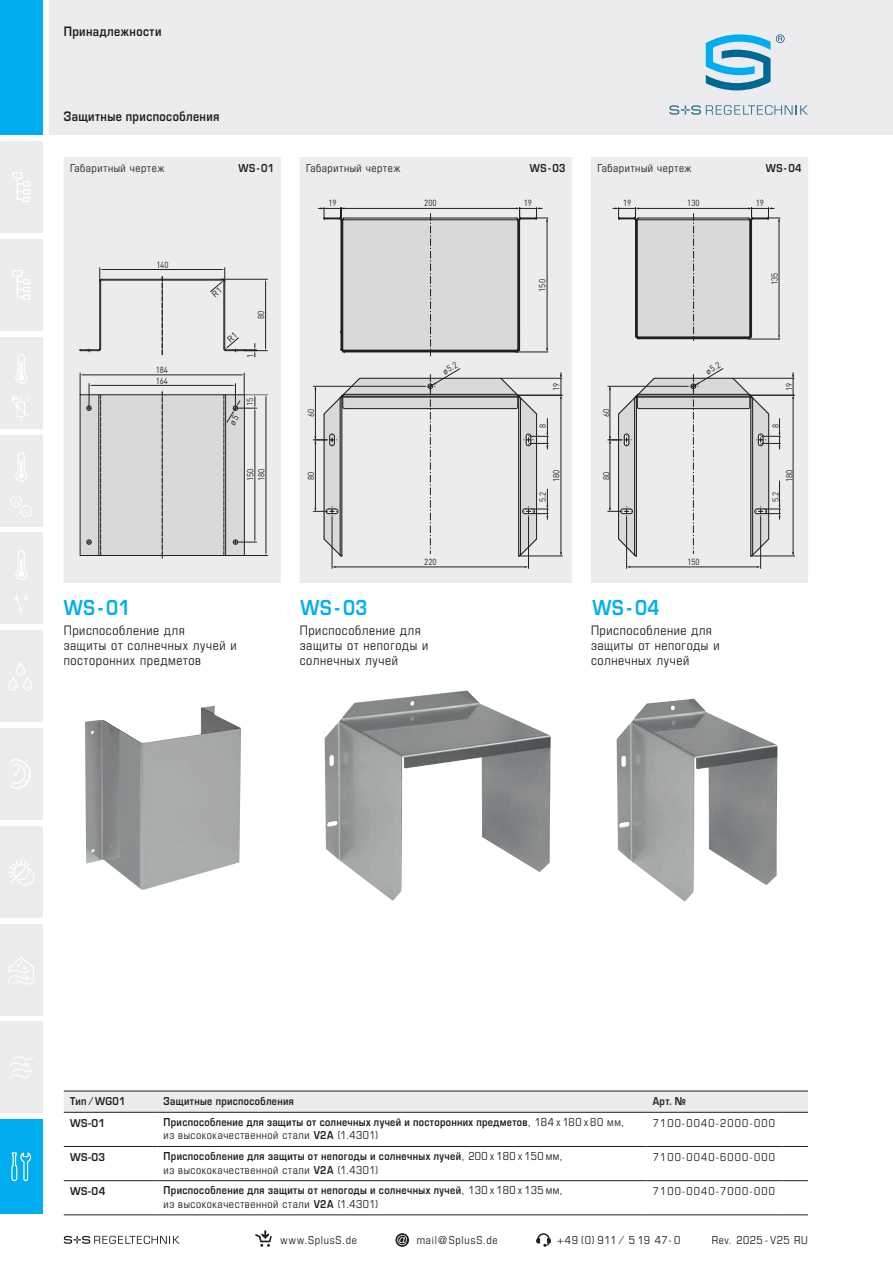
<style>
.page{position:relative;width:893px;height:1263px;background:#fff}
.page>*{position:absolute;margin:0;border:0;box-sizing:border-box;transform-origin:0 0}
.t1{font:700 22.5px "Eurostile OT";letter-spacing:.035em;color:#00aeef;scale:.85 1}
.t2{font:14.25px/15px "Eurostile OT Cond";letter-spacing:.04em;color:#231f20}
.t3{font:700 14.25px "Eurostile OT";letter-spacing:.035em;color:#231f20;scale:.85 1}
.t4{font:700 12px "Eurostile OT";letter-spacing:.035em;color:#231f20;scale:.85 1}
.t5{font:12px "Eurostile OT Cond";letter-spacing:.05em;color:#231f20}
.t6{font:11.85px "Eurostile OT Cond";letter-spacing:.1em;color:#231f20}
.t7{font:700 11.85px "Eurostile OT";letter-spacing:.04em;color:#231f20;scale:.85 1}
.t8{font:700 11.85px "Eurostile OT";letter-spacing:.04em;color:#231f20;scale:.9 1}
.t9{font:8.85px/10.5px "DIN Pro";color:#231f20;scale:.9 1}
.t10{font:8.85px "DIN Pro";color:#231f20}
.s1{font-family:"Eurostile OT Cond";font-weight:400}
.s2{font-family:"Eurostile OT";font-weight:700;font-size:11.85px}
.s3{font-size:11.85px}
</style>
<div class="page">
<div style="left:49px;top:0;width:844px;height:135px;background:#ececee"></div>
<svg style="left:706px;top:34px;width:64px;height:56px"></svg>
<svg style="left:776px;top:34px;width:9px;height:9px"></svg>
<svg style="left:669px;top:105px;width:139px;height:10px"></svg>
<div style="left:0;top:0;width:43px;height:135px;background:#00aeef"></div>
<div style="left:0;top:630px;width:43px;height:92px;background:#ececee"></div>
<div style="left:0;top:826px;width:43px;height:91px;background:#ececee"></div>
<div style="left:0;top:1119px;width:43px;height:95px;background:#00aeef"></div>
<div style="left:0;top:435px;width:43px;height:91px;background:#ececee"></div>
<div style="left:0;top:337px;width:43px;height:91px;background:#ececee"></div>
<div style="left:0;top:728px;width:43px;height:92px;background:#ececee"></div>
<div style="left:0;top:533px;width:43px;height:91px;background:#ececee"></div>
<div style="left:0;top:239px;width:43px;height:92px;background:#ececee"></div>
<div style="left:0;top:141px;width:43px;height:92px;background:#ececee"></div>
<svg style="left:10px;top:496px;width:22px;height:21px"></svg>
<svg style="left:12px;top:396px;width:18px;height:26px"></svg>
<svg style="left:15px;top:594px;width:13px;height:21px"></svg>
<svg style="left:12px;top:172px;width:18px;height:30px"></svg>
<svg style="left:12px;top:270px;width:18px;height:30px"></svg>
<svg style="left:15px;top:354px;width:12px;height:29px"></svg>
<svg style="left:15px;top:452px;width:12px;height:30px"></svg>
<svg style="left:15px;top:550px;width:12px;height:30px"></svg>
<svg style="left:9px;top:662px;width:23px;height:28px"></svg>
<svg style="left:11px;top:759px;width:20px;height:30px"></svg>
<svg style="left:8px;top:859px;width:26px;height:26px"></svg>
<svg style="left:11px;top:1152px;width:20px;height:29px"></svg>
<svg style="left:64px;top:1236px;width:116px;height:8px"></svg>
<svg style="left:536px;top:1233px;width:15px;height:14px"></svg>
<svg style="left:255px;top:1230px;width:17px;height:17px"></svg>
<svg style="left:395px;top:1233px;width:14px;height:14px"></svg>
<svg style="left:397px;top:1235px;width:10px;height:10px"></svg>
<div style="left:0;top:924px;width:43px;height:91px;background:#ececee"></div>
<div style="left:0;top:1022px;width:43px;height:91px;background:#ececee"></div>
<svg style="left:8px;top:957px;width:26px;height:28px"></svg>
<svg style="left:10px;top:1057px;width:23px;height:21px"></svg>
<div style="left:300px;top:157px;width:272px;height:426px;background:#ececee"></div>
<div style="left:64px;top:157px;width:217px;height:426px;background:#ececee"></div>
<hr style="left:561px;top:397px;width:1px;height:157px;background:#231f20">
<hr style="left:520px;top:556px;width:42px;height:1px;background:#231f20">
<hr style="left:335px;top:567px;width:190px;height:1px;background:#231f20">
<hr style="left:528px;top:517px;width:1px;height:51px;background:#231f20">
<hr style="left:332px;top:517px;width:1px;height:51px;background:#231f20">
<hr style="left:501px;top:378px;width:61px;height:1px;background:#231f20">
<hr style="left:519px;top:395px;width:43px;height:1px;background:#231f20">
<svg style="left:318px;top:207px;width:230px;height:149px"></svg>
<svg style="left:560px;top:373px;width:2px;height:26px"></svg>
<svg style="left:313px;top:368px;width:235px;height:189px"></svg>
<div style="left:591px;top:157px;width:217px;height:426px;background:#ececee"></div>
<hr style="left:793px;top:397px;width:1px;height:157px;background:#231f20">
<hr style="left:752px;top:556px;width:43px;height:1px;background:#231f20">
<hr style="left:629px;top:567px;width:128px;height:1px;background:#231f20">
<hr style="left:760px;top:517px;width:1px;height:51px;background:#231f20">
<hr style="left:626px;top:517px;width:1px;height:51px;background:#231f20">
<hr style="left:733px;top:378px;width:61px;height:1px;background:#231f20">
<hr style="left:751px;top:395px;width:44px;height:1px;background:#231f20">
<svg style="left:613px;top:207px;width:167px;height:134px"></svg>
<svg style="left:792px;top:373px;width:2px;height:26px"></svg>
<svg style="left:608px;top:368px;width:172px;height:189px"></svg>
<img style="left:617px;top:699px;width:160px;height:202px">
<img style="left:85px;top:706px;width:156px;height:184px">
<img style="left:325px;top:690px;width:226px;height:210px">
<hr style="left:157px;top:1146px;width:489px;height:1px;background:#231f20">
<hr style="left:157px;top:1180px;width:489px;height:1px;background:#231f20">
<hr style="left:157px;top:1214px;width:489px;height:1px;background:#231f20">
<svg style="left:64px;top:1091px;width:744px;height:22px"></svg>
<hr style="left:64px;top:1146px;width:93px;height:1px;background:#231f20">
<hr style="left:646px;top:1146px;width:136px;height:1px;background:#231f20">
<svg style="left:782px;top:1146px;width:26px;height:1px"></svg>
<hr style="left:64px;top:1180px;width:93px;height:1px;background:#231f20">
<hr style="left:646px;top:1180px;width:136px;height:1px;background:#231f20">
<svg style="left:782px;top:1180px;width:26px;height:1px"></svg>
<hr style="left:64px;top:1214px;width:93px;height:1px;background:#231f20">
<hr style="left:646px;top:1214px;width:136px;height:1px;background:#231f20">
<svg style="left:782px;top:1214px;width:26px;height:1px"></svg>
<svg style="left:80px;top:373px;width:188px;height:185px"></svg>
<svg style="left:80px;top:268px;width:187px;height:89px"></svg>
<p class="t3" style="left:64px;top:24px;width:116px">Принадлежности</p>
<p class="t3" style="left:64px;top:109px;width:184px">Защитные приспособления</p>
<p class="t5" style="left:70px;top:161px;width:95px">Габаритный чертеж</p>
<p class="t4" style="left:239px;top:161px;width:43px">WS-01</p>
<p class="t5" style="left:306px;top:161px;width:95px">Габаритный чертеж</p>
<p class="t4" style="left:530px;top:161px;width:44px">WS-03</p>
<p class="t5" style="left:597px;top:161px;width:95px">Габаритный чертеж</p>
<p class="t4" style="left:766px;top:161px;width:44px">WS-04</p>
<p class="t9" style="left:156px;top:259px;width:15px">140</p>
<p class="t9" style="left:156px;top:364px;width:15px">184<br>164</p>
<p class="t9" style="left:255px;top:319px;width:11px;rotate:-90deg">80</p>
<p class="t9" style="left:245px;top:358px;width:6px;rotate:-90deg">1</p>
<p class="t9" style="left:244px;top:405px;width:10px;rotate:-90deg">15</p>
<p class="t9" style="left:245px;top:481px;width:15px;rotate:-90deg">150</p>
<p class="t9" style="left:256px;top:481px;width:15px;rotate:-90deg">180</p>
<p class="t9" style="left:328px;top:198px;width:11px">19</p>
<p class="t9" style="left:305px;top:417px;width:11px;rotate:-90deg">60</p>
<p class="t9" style="left:424px;top:198px;width:15px">200</p>
<p class="t10" style="left:440px;top:367px;width:17px;rotate:-30deg">ø5.2</p>
<p class="t9" style="left:524px;top:198px;width:11px">19</p>
<p class="t9" style="left:537px;top:292px;width:15px;rotate:-90deg">150</p>
<p class="t9" style="left:551px;top:391px;width:11px;rotate:-90deg">19</p>
<p class="t9" style="left:537px;top:428px;width:6px;rotate:-90deg">8</p>
<p class="t9" style="left:305px;top:480px;width:11px;rotate:-90deg">80</p>
<p class="t9" style="left:551px;top:482px;width:15px;rotate:-90deg">180</p>
<p class="t9" style="left:424px;top:556px;width:15px">220</p>
<p class="t9" style="left:537px;top:502px;width:13px;rotate:-90deg">5.2</p>
<p class="t9" style="left:687px;top:198px;width:15px">130</p>
<p class="t9" style="left:623px;top:198px;width:11px">19</p>
<p class="t9" style="left:756px;top:198px;width:11px">19</p>
<p class="t9" style="left:601px;top:417px;width:11px;rotate:-90deg">60</p>
<p class="t10" style="left:703px;top:367px;width:17px;rotate:-30deg">ø5.2</p>
<p class="t9" style="left:769px;top:285px;width:15px;rotate:-90deg">135</p>
<p class="t9" style="left:784px;top:391px;width:11px;rotate:-90deg">19</p>
<p class="t9" style="left:770px;top:428px;width:6px;rotate:-90deg">8</p>
<p class="t9" style="left:601px;top:480px;width:11px;rotate:-90deg">80</p>
<p class="t9" style="left:784px;top:482px;width:15px;rotate:-90deg">180</p>
<p class="t9" style="left:687px;top:556px;width:15px">150</p>
<p class="t9" style="left:770px;top:502px;width:13px;rotate:-90deg">5.2</p>
<h1 class="t1" style="left:64px;top:595px;width:80px">WS-01</h1>
<h1 class="t1" style="left:300px;top:595px;width:80px">WS-03</h1>
<h1 class="t1" style="left:592px;top:595px;width:80px">WS-04</h1>
<p class="t2" style="left:64px;top:623px;width:174px">Приспособление для<br>защиты от солнечных лучей и посторонних предметов</p>
<p class="t2" style="left:300px;top:623px;width:130px">Приспособление для защиты от непогоды и солнечных лучей</p>
<p class="t2" style="left:591px;top:623px;width:130px">Приспособление для защиты от непогоды и солнечных лучей</p>
<p class="t7" style="left:70px;top:1095px;width:67px">Тип ⁄ WG01</p>
<p class="t7" style="left:164px;top:1095px;width:155px">Защитные приспособления</p>
<p class="t7" style="left:653px;top:1095px;width:41px">Арт. №</p>
<p class="t8" style="left:70px;top:1116px;width:41px">WS-01</p>
<p class="t4" style="left:164px;top:1115px;width:543px">Приспособление для защиты от солнечных лучей и посторонних предметов<span class="s1">, 184 x 180 x 80 мм,</span></p>
<p class="t5" style="left:164px;top:1129px;width:216px">из высококачественной стали <span class="s2">V2A</span> <span class="s3">(1.4301)</span></p>
<p class="t6" style="left:653px;top:1116px;width:124px">7100-0040-2000-000</p>
<p class="t8" style="left:70px;top:1150px;width:41px">WS-03</p>
<p class="t4" style="left:164px;top:1149px;width:471px">Приспособление для защиты от непогоды и солнечных лучей<span class="s1">, 200 x 180 x 150 мм,</span></p>
<p class="t5" style="left:164px;top:1163px;width:216px">из высококачественной стали <span class="s2">V2A</span> <span class="s3">(1.4301)</span></p>
<p class="t8" style="left:70px;top:1184px;width:41px">WS-04</p>
<p class="t4" style="left:164px;top:1184px;width:471px">Приспособление для защиты от непогоды и солнечных лучей<span class="s1">, 130 x 180 x 135 мм,</span></p>
<p class="t5" style="left:164px;top:1197px;width:216px">из высококачественной стали <span class="s2">V2A</span> <span class="s3">(1.4301)</span></p>
<p class="t6" style="left:653px;top:1150px;width:124px">7100-0040-6000-000</p>
<p class="t6" style="left:653px;top:1185px;width:124px">7100-0040-7000-000</p>
<p class="t5" style="left:281px;top:1233px;width:78px">www.SplusS.de</p>
<p class="t5" style="left:417px;top:1233px;width:82px">mail@SplusS.de</p>
<p class="t5" style="left:557px;top:1233px;width:125px">+49 (0) 911 ⁄ 5 19 47- 0</p>
<p class="t5" style="left:712px;top:1233px;width:98px">Rev. 2025 - V25 RU</p>
</div>
